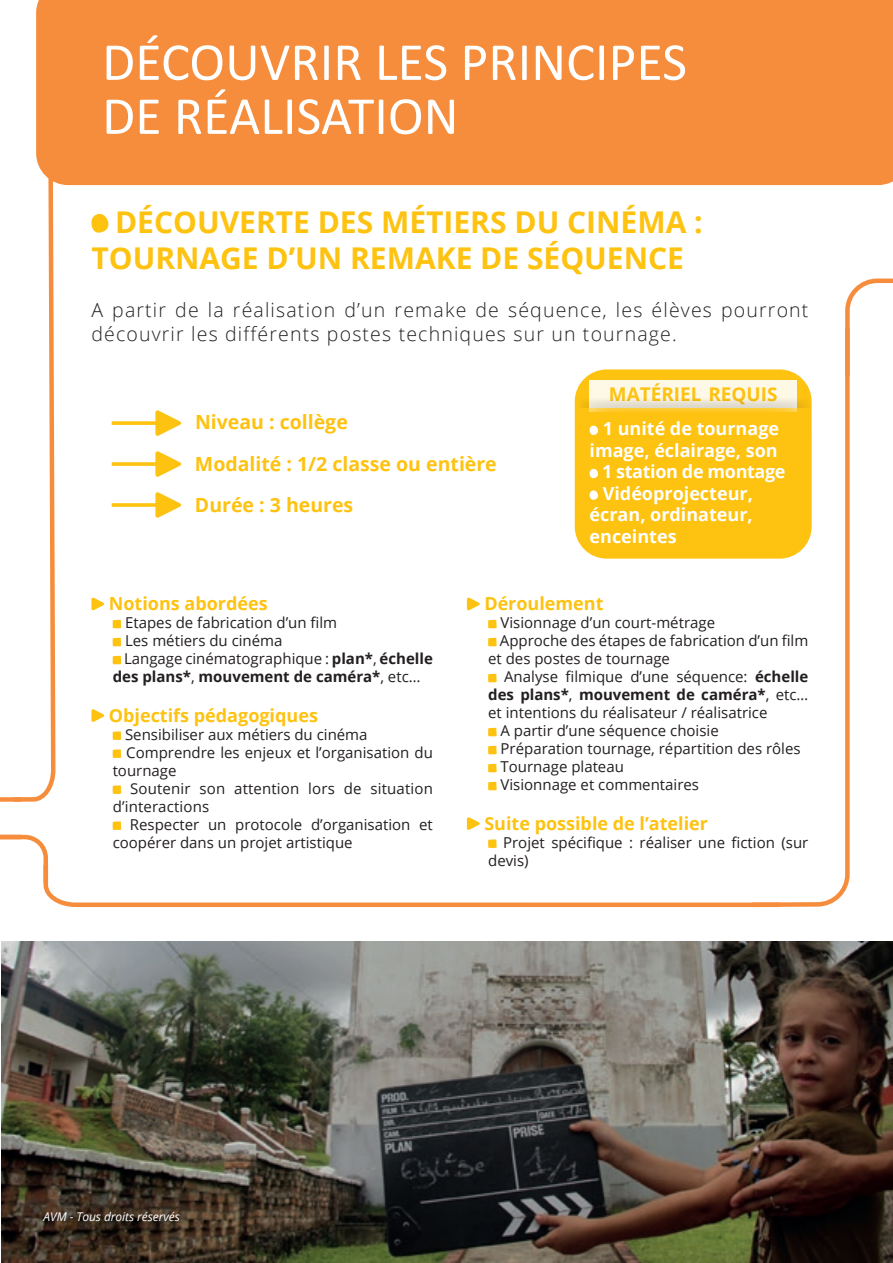
<style>
.page{position:relative;width:893px;height:1263px;background:#fff}
.page>*{position:absolute;margin:0;border:0;box-sizing:border-box;transform-origin:0 0}
.t1{font:54px/54px "Calibri";color:#fff}
.t2{font:700 30px/36px "Open Sans";color:#fec210}
.t3{font:300 19.5px/23.4px "Open Sans";letter-spacing:.06em;color:#231f20}
.t4{font:700 19.5px/41.4px "Open Sans";color:#fec210}
.t5{font:700 18.9px "Open Sans";color:#fec210}
.t6{font:700 18px "Open Sans";color:#fff}
.t7{font:700 18px "Open Sans";color:#fec210}
.t8{font:700 18px "Open Sans";letter-spacing:-.02em;color:#fff}
.t9{font:15px/18px "Open Sans";color:#231f20}
.t10{font:700 15px "Open Sans";color:#231f20}
.t11{font:italic 12px "Open Sans";letter-spacing:-.005em;color:#fff}
.s1{font-weight:700}
.s2{font-weight:400}
</style>
<div class="page">
<div style="left:36px;top:0;width:857px;height:185px;background:#f68d3c"></div>
<svg style="left:91px;top:214px;width:17px;height:19px"></svg>
<svg style="left:112px;top:421px;width:43px;height:4px"></svg>
<svg style="left:155px;top:411px;width:26px;height:25px"></svg>
<svg style="left:112px;top:462px;width:43px;height:4px"></svg>
<svg style="left:155px;top:452px;width:26px;height:25px"></svg>
<svg style="left:112px;top:503px;width:43px;height:4px"></svg>
<svg style="left:155px;top:493px;width:26px;height:25px"></svg>
<div style="left:577px;top:372px;width:232px;height:184px;background:#fec210;border-radius:30px"></div>
<div style="left:575px;top:369px;width:237px;height:190px;border:4px solid #fec210;border-radius:30px"></div>
<div style="left:589px;top:380px;width:208px;height:31px;background:#fef8e6"></div>
<div style="left:576px;top:394px;width:234px;height:54px;background:#231f20;opacity:.2"></div>
<div style="left:576px;top:408px;width:234px;height:40px;background:#fec210"></div>
<div style="left:590px;top:426px;width:8px;height:9px;background:#fff;border-radius:4px"></div>
<div style="left:590px;top:469px;width:8px;height:9px;background:#fff;border-radius:4px"></div>
<div style="left:590px;top:490px;width:8px;height:10px;background:#fff;border-radius:4px"></div>
<svg style="left:91px;top:597px;width:14px;height:14px"></svg>
<svg style="left:113px;top:620px;width:8px;height:8px"></svg>
<svg style="left:113px;top:638px;width:8px;height:8px"></svg>
<svg style="left:113px;top:656px;width:8px;height:8px"></svg>
<svg style="left:91px;top:709px;width:14px;height:13px"></svg>
<svg style="left:113px;top:731px;width:8px;height:9px"></svg>
<svg style="left:113px;top:749px;width:8px;height:9px"></svg>
<svg style="left:113px;top:785px;width:8px;height:9px"></svg>
<svg style="left:467px;top:597px;width:13px;height:14px"></svg>
<svg style="left:488px;top:620px;width:9px;height:8px"></svg>
<svg style="left:488px;top:638px;width:9px;height:8px"></svg>
<svg style="left:488px;top:674px;width:9px;height:8px"></svg>
<svg style="left:488px;top:728px;width:9px;height:8px"></svg>
<svg style="left:488px;top:746px;width:9px;height:8px"></svg>
<svg style="left:488px;top:764px;width:9px;height:8px"></svg>
<svg style="left:488px;top:782px;width:9px;height:8px"></svg>
<svg style="left:747px;top:369px;width:103px;height:538px"></svg>
<img style="left:1px;top:941px;width:892px;height:322px">
<svg style="left:843px;top:278px;width:50px;height:103px"></svg>
<svg style="left:0;top:817px;width:784px;height:91px"></svg>
<svg style="left:0;top:61px;width:58px;height:741px"></svg>
<h1 class="t1" style="left:102px;top:32px;width:586px">DÉCOUVRIR LES PRINCIPES<br>DE RÉALISATION</h1>
<h2 class="t2" style="left:91px;top:203px;width:613px;text-indent:24px">DÉCOUVERTE DES MÉTIERS DU CINÉMA :<br>TOURNAGE D’UN REMAKE DE SÉQUENCE</h2>
<h3 class="t3" style="left:91px;top:298px;width:719px">A partir de la réalisation d’un remake de séquence, les élèves pourront découvrir les différents postes techniques sur un tournage.</h3>
<h3 class="t4" style="left:195px;top:401px;width:303px">Niveau : collège<br>Modalité : 1/2 classe ou entière<br>Durée : 3 heures</h3>
<p class="t5" style="left:609px;top:380px;width:170px">MATÉRIEL REQUIS</p>
<p class="t6" style="left:603px;top:416px;width:178px">1 unité de tournage</p>
<p class="t6" style="left:590px;top:437px;width:190px">image, éclairage, son</p>
<p class="t8" style="left:602px;top:459px;width:185px">1 station de montage</p>
<p class="t6" style="left:603px;top:480px;width:152px">Vidéoprojecteur,</p>
<p class="t6" style="left:590px;top:502px;width:165px">écran, ordinateur,</p>
<p class="t6" style="left:590px;top:524px;width:89px">enceintes</p>
<p class="t7" style="left:109px;top:591px;width:160px">Notions abordées</p>
<p class="t9" style="left:125px;top:613px;width:214px">Etapes de fabrication d’un film</p>
<p class="t9" style="left:125px;top:631px;width:159px">Les métiers du cinéma</p>
<p class="t9" style="left:124px;top:649px;width:310px">Langage cinématographique : <span class="s1">plan*</span>, <span class="s1">échelle</span></p>
<p class="t10" style="left:113px;top:666px;width:309px">des plans*<span class="s2">,</span> mouvement de caméra*<span class="s2">, etc…</span></p>
<p class="t7" style="left:109px;top:703px;width:211px">Objectifs pédagogiques</p>
<p class="t9" style="left:125px;top:725px;width:244px">Sensibiliser aux métiers du cinéma</p>
<p class="t9" style="left:126px;top:743px;width:308px">Comprendre les enjeux et l’organisation du</p>
<p class="t9" style="left:113px;top:761px;width:65px">tournage</p>
<p class="t9" style="left:130px;top:779px;width:304px">Soutenir son attention lors de situation</p>
<p class="t9" style="left:113px;top:797px;width:98px">d’interactions</p>
<p class="t9" style="left:130px;top:815px;width:304px">Respecter un protocole d’organisation et</p>
<p class="t9" style="left:113px;top:833px;width:241px">coopérer dans un projet artistique</p>
<p class="t7" style="left:484px;top:591px;width:121px">Déroulement</p>
<p class="t9" style="left:501px;top:613px;width:216px">Visionnage d’un court-métrage</p>
<p class="t9" style="left:500px;top:631px;width:310px">Approche des étapes de fabrication d’un film</p>
<p class="t9" style="left:488px;top:649px;width:183px">et des postes de tournage</p>
<p class="t9" style="left:504px;top:667px;width:306px">Analyse filmique d’une séquence: <span class="s1">échelle</span></p>
<p class="t10" style="left:488px;top:684px;width:322px">des plans*<span class="s2">,</span> mouvement de caméra*<span class="s2">, etc…</span></p>
<p class="t9" style="left:488px;top:703px;width:281px">et intentions du réalisateur / réalisatrice</p>
<p class="t9" style="left:501px;top:721px;width:220px">A partir d’une séquence choisie</p>
<p class="t9" style="left:501px;top:739px;width:302px">Préparation tournage, répartition des rôles</p>
<p class="t9" style="left:501px;top:757px;width:125px">Tournage plateau</p>
<p class="t9" style="left:501px;top:775px;width:200px">Visionnage et commentaires</p>
<p class="t7" style="left:484px;top:811px;width:225px">Suite possible de l’atelier</p>
<p class="t9" style="left:488px;top:833px;width:322px;text-indent:15px">Projet spécifique : réaliser une fiction (sur devis)</p>
<p class="t11" style="left:44px;top:1208px;width:138px">AVM - Tous droits réservés</p>
</div>
